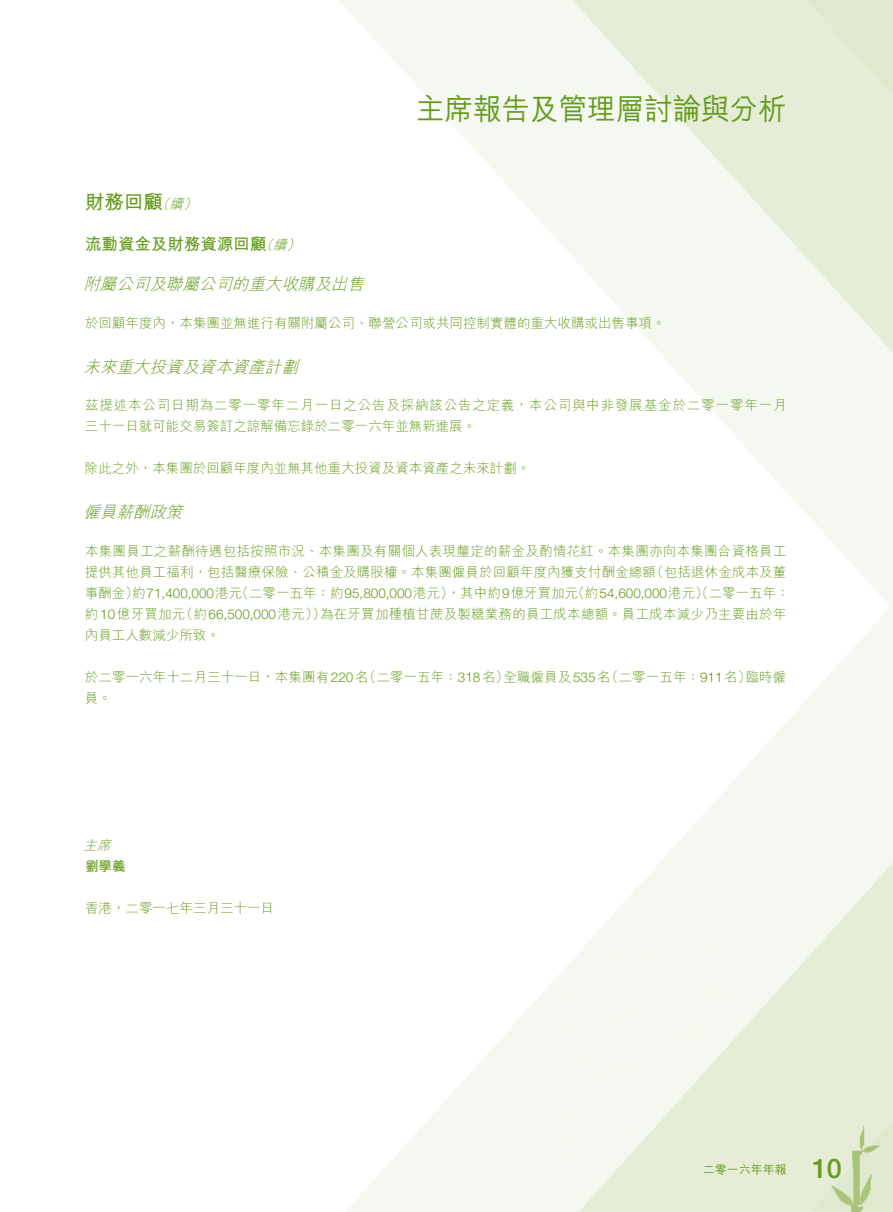
<style>
.page{position:relative;width:893px;height:1212px;background:#fff}
.page>*{position:absolute;margin:0;border:0;box-sizing:border-box;transform-origin:0 0}
.t1{font:500 30px "M Hei HK";color:#659c1d;scale:.95 1}
.t2{font:500 27px "Helvetica Neue LT Std";color:#659c1d}
.t3{font:700 19.5px "M Hei HK";color:#659c1d}
.t4{font:italic 300 16.5px "M Hei HK";color:#659c1d}
.t5{font:700 16.5px "M Hei HK";color:#659c1d}
.t6{font:300 13.5px/21px "M Hei HK";letter-spacing:.01em;color:#659c1d}
.t7{font:300 13.5px/21px "M Hei HK";letter-spacing:.065em;color:#659c1d}
.t8{font:300 13.5px "Helvetica Neue LT Std";color:#659c1d}
.t9{font:italic 300 13.5px "M Hei HK";color:#659c1d}
.t10{font:700 13.5px "M Hei HK";color:#659c1d}
.t11{font:500 12px "M Hei HK";color:#659c1d}
.s1{font-family:"Helvetica Neue LT Std"}
.s2{font-family:"M Hei HK"}
</style>
<div class="page">
<h3 class="t3" style="left:85px;top:187px;width:79px">財務回顧</h3>
<p class="t9" style="left:169px;top:197px;width:19px">續</p>
<p class="t9" style="left:156px;top:197px;width:19px">（</p>
<p class="t9" style="left:183px;top:197px;width:19px">(</p>
<h1 class="t1" style="left:416px;top:88px;width:392px">主席報告及管理層討論與分析</h1>
<p class="t5" style="left:85px;top:232px;width:183px">流動資金及財務資源回顧</p>
<p class="t4" style="left:83px;top:276px;width:286px">附屬公司及聯屬公司的重大收購及出售</p>
<p class="t6" style="left:85px;top:312px;width:582px">於回顧年度內，本集團並無進行有關附屬公司、聯營公司或共同控制實體的重大收購或出售事項。</p>
<p class="t4" style="left:83px;top:358px;width:220px">未來重大投資及資本資產計劃</p>
<p class="t7" style="left:85px;top:395px;width:703px">茲提述本公司日期為二零一零年二月一日之公告及採納該公告之定義，本公司與中非發展基金於二零一零年一月三十一日就可能交易簽訂之諒解備忘錄於二零一六年並無新進展。</p>
<p class="t6" style="left:85px;top:458px;width:447px">除此之外，本集團於回顧年度內並無其他重大投資及資本資產之未來計劃。</p>
<p class="t4" style="left:83px;top:504px;width:105px">僱員薪酬政策</p>
<p class="t6" style="left:85px;top:540px;width:703px;text-align:right">本集團員工之薪酬待遇包括按照市況、本集團及有關個人表現釐定的薪金及酌情花紅。本集團亦向本集團合資格員工（包括退休金成本及董</p>
<p class="t9" style="left:273px;top:238px;width:19px">續</p>
<p class="t9" style="left:259px;top:238px;width:19px">（</p>
<p class="t9" style="left:286px;top:238px;width:19px">(</p>
<p class="t6" style="left:571px;top:561px;width:220px;text-indent:-486px">提供其他員工福利，包括醫療保險、公積金及購股權。本集團僱員於回顧年度內獲支付酬金總額<br>（約<span class="s1">54,600,000</span>港元）（二零一五年：</p>
<p class="t8" style="left:85px;top:585px;width:159px"><span class="s2">事酬金約）</span> 71,400,000<span class="s2">港元</span></p>
<p class="t6" style="left:235px;top:582px;width:344px">（二零一五年：約<span class="s1">95,800,000</span>港元，）其中約<span class="s1">9</span>億牙買加元</p>
<p class="t8" style="left:180px;top:606px;width:147px"><span class="s2">（約</span>66,500,000<span class="s2">港元））</span></p>
<p class="t6" style="left:320px;top:603px;width:468px">為在牙買加種植甘蔗及製糖業務的員工成本總額。員工成本減少乃主要由於年</p>
<p class="t6" style="left:85px;top:603px;width:137px">約<span class="s1">10</span>億牙買加元<br>內員工人數減少所致。</p>
<p class="t6" style="left:85px;top:666px;width:426px">於二零一六年十二月三十一日，本集團有<span class="s1">220</span> （名二零一五年：<span class="s1">318</span>名）員。</p>
<p class="t6" style="left:503px;top:666px;width:249px">全職僱員及<span class="s1">535</span> （名二零一五年：<span class="s1">911</span>名）</p>
<p class="t6" style="left:746px;top:666px;width:42px">臨時僱</p>
<p class="t9" style="left:84px;top:838px;width:32px">主席</p>
<p class="t10" style="left:85px;top:856px;width:42px">劉學義</p>
<p class="t6" style="left:85px;top:897px;width:190px">香港，二零一七年三月三十一日</p>
<p class="t11" style="left:703px;top:1161px;width:86px">二零一六年年報</p>
<h2 class="t2" style="left:812px;top:1152px;width:31px">10</h2>
</div>
